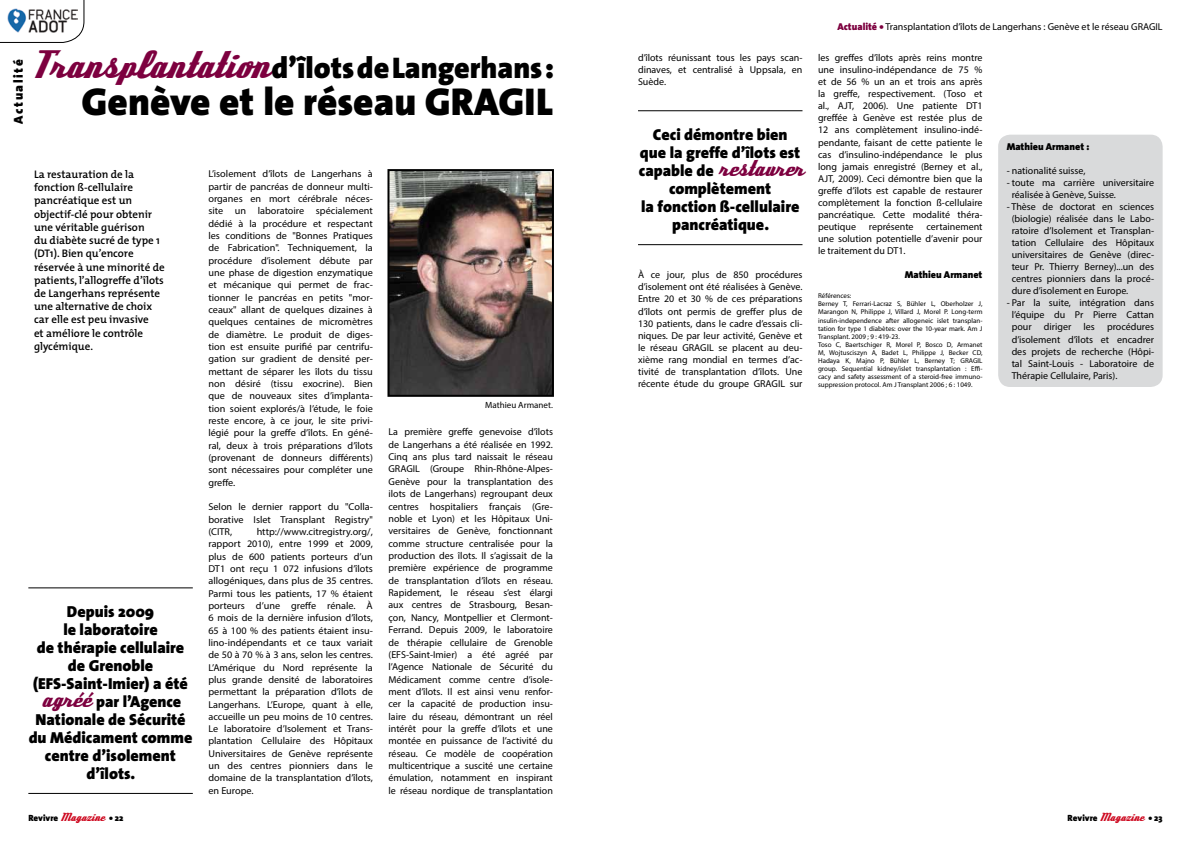
<style>
.page{position:relative;width:1191px;height:842px;background:#fff}
.page>*{position:absolute;margin:0;border:0;box-sizing:border-box;transform-origin:0 0}
.t1{font:900 39px "The Sans";color:#000}
.t2{font:900 30px "The Sans";color:#000}
.t3{font:900 16px/18px "The Sans";color:#000;text-align:center}
.t4{font:900 13px "The Sans";letter-spacing:.12em;color:#000}
.t5{font:600 11px/13.2px "The Mix";color:#000}
.t6{font:10px/12.3px "Myriad Pro";color:#000;text-align:justify}
.t7{font:900 10px "The Sans";color:#000}
.t8{font:900 9px "The Sans";color:#000}
.t9{font:9px "Myriad Pro";color:#000}
.t10{font:7px/8.1px "Myriad Pro";color:#000}
.s1{font-family:"Deftone Stylus";font-weight:400;font-size:37px;color:#7d003f}
.s2{font-family:"Deftone Stylus";font-weight:400;font-size:22px;color:#7d003f}
.s3{font-family:"The Sans";font-weight:900;color:#7d003f}
.s4{font-family:"Deftone Stylus";font-weight:400;font-size:11px;color:#cd071e}
</style>
<div class="page">
<svg style="left:0;top:0;width:85px;height:43px"></svg>
<img style="left:7px;top:9px;width:70px;height:24px">
<hr style="left:638px;top:110px;width:164px;height:1px;background:#000">
<hr style="left:638px;top:244px;width:164px;height:1px;background:#000">
<hr style="left:28px;top:587px;width:165px;height:1px;background:#000">
<hr style="left:28px;top:793px;width:165px;height:1px;background:#000">
<div style="left:998px;top:135px;width:164px;height:252px;background:#d9dadb;border-radius:12px"></div>
<img style="left:390px;top:172px;width:161px;height:222px">
<div style="left:387px;top:169px;width:167px;height:228px;border:2px solid #000"></div>
<h3 class="t4" style="left:7px;top:124px;width:66px;rotate:-90deg">Actualité</h3>
<h2 class="t2" style="left:28px;top:42px;width:527px"><span class="s1">Transplantation</span> d’îlots de Langerhans :</h2>
<h1 class="t1" style="left:82px;top:69px;width:473px">Genève et le réseau GRAGIL</h1>
<p class="t5" style="left:34px;top:167px;width:132px">La restauration de la fonction ß-cellulaire pancréatique est un objectif-clé pour obtenir une véritable guérison<br>du diabète sucré de type 1 (DT1). Bien qu’encore réservée à une minorité de patients, l’allogreffe d’îlots de Langerhans représente une alternative de choix car elle est peu invasive<br>et améliore le contrôle glycémique.</p>
<h3 class="t3" style="left:29px;top:602px;width:165px">Depuis 2009<br>le laboratoire<br>de thérapie cellulaire de Grenoble (EFS-Saint-Imier) a été <span class="s2">agréé</span> par l’Agence<br>Nationale de Sécurité du Médicament comme centre d’isolement d’îlots.</h3>
<p class="t6" style="left:208px;top:168px;width:166px">L’isolement d’îlots de Langerhans à partir de pancréas de donneur multi&shy;organes en mort cérébrale néces&shy;site un laboratoire spécialement dédié à la procédure et respectant les conditions de "Bonnes Pratiques de Fabrication". Techniquement, la procédure d’isolement débute par une phase de digestion enzymatique et mécanique qui permet de frac&shy;tionner le pancréas en petits "mor&shy;ceaux" allant de quelques dizaines à quelques centaines de micromètres de diamètre. Le produit de diges&shy;tion est ensuite purifié par centrifu&shy;gation sur gradient de densité per&shy;mettant de séparer les îlots du tissu non désiré (tissu exocrine). Bien que de nouveaux sites d’implanta&shy;tion soient explorés/à l’étude, le foie reste encore, à ce jour, le site privi&shy;légié pour la greffe d’îlots. En géné&shy;ral, deux à trois préparations d’îlots (provenant de donneurs différents) sont nécessaires pour compléter une greffe.</p>
<p class="t6" style="left:208px;top:501px;width:166px">Selon le dernier rapport du "Colla&shy;borative Islet Transplant Registry" (CITR,</p>
<p class="t6" style="left:208px;top:525px;width:166px;text-indent:48px">http://www.citregistry.org/, rapport 2010), entre 1999 et 2009, plus de 600 patients porteurs d’un DT1 ont reçu 1 072 infusions d’îlots allogéniques, dans plus de 35 centres.<br>Parmi tous les patients, 17 % étaient porteurs d’une greffe rénale. À 6 mois de la dernière infusion d’îlots, 65 à 100 % des patients étaient insu&shy;lino-indépendants et ce taux variait de 50 à 70 % à 3 ans, selon les centres.<br>L’Amérique du Nord représente la plus grande densité de laboratoires permettant la préparation d’îlots de Langerhans. L’Europe, quant à elle, accueille un peu moins de 10 centres.<br>Le laboratoire d’Isolement et Trans&shy;plantation Cellulaire des Hôpitaux Universitaires de Genève représente un des centres pionniers dans le domaine de la transplantation d’îlots, en Europe.</p>
<p class="t9" style="left:485px;top:399px;width:69px">Mathieu Armanet.</p>
<p class="t6" style="left:388px;top:426px;width:166px">La première greffe genevoise d’îlots de Langerhans a été réalisée en 1992.<br>Cinq ans plus tard naissait le réseau GRAGIL (Groupe Rhin-Rhône-Alpes-Genève pour la transplantation des ilots de Langerhans) regroupant deux centres hospitaliers français (Gre&shy;noble et Lyon) et les Hôpitaux Uni&shy;versitaires de Genève, fonctionnant comme structure centralisée pour la production des îlots. Il s’agissait de la première expérience de programme de transplantation d’îlots en réseau.<br>Rapidement, le réseau s’est élargi aux centres de Strasbourg, Besan&shy;çon, Nancy, Montpellier et Clermont-Ferrand. Depuis 2009, le laboratoire de thérapie cellulaire de Grenoble (EFS-Saint-Imier) a été agréé par l’Agence Nationale de Sécurité du Médicament comme centre d’isole&shy;ment d’îlots. Il est ainsi venu renfor&shy;cer la capacité de production insu&shy;laire du réseau, démontrant un réel intérêt pour la greffe d’îlots et une montée en puissance de l’activité du réseau. Ce modèle de coopération multicentrique a suscité une certaine émulation, notamment en inspirant le réseau nordique de transplantation</p>
<p class="t6" style="left:638px;top:52px;width:166px">d’îlots réunissant tous les pays scan&shy;dinaves, et centralisé à Uppsala, en Suède.</p>
<h3 class="t3" style="left:639px;top:125px;width:164px">Ceci démontre bien que la greffe d’îlots est capable de <span class="s2">restaurer </span>complètement<br>la fonction ß-cellulaire pancréatique.</h3>
<p class="t6" style="left:638px;top:269px;width:166px">À ce jour, plus de 850 procédures d’isolement ont été réalisées à Genève.<br>Entre 20 et 30 % de ces préparations d’îlots ont permis de greffer plus de 130 patients, dans le cadre d’essais cli&shy;niques. De par leur activité, Genève et le réseau GRAGIL se placent au deu&shy;xième rang mondial en termes d’ac&shy;tivité de transplantation d’îlots. Une récente étude du groupe GRAGIL sur</p>
<p class="t6" style="left:837px;top:20px;width:327px"><span class="s3">Actualité •</span> Transplantation d’îlots de Langerhans : Genève et le réseau GRAGIL</p>
<p class="t6" style="left:818px;top:52px;width:166px">les greffes d’îlots après reins montre une insulino-indépendance de 75 % et de 56 % un an et trois ans après la greffe, respectivement. (Toso et al., AJT, 2006). Une patiente DT1 greffée à Genève est restée plus de 12 ans complètement insulino-indé&shy;pendante, faisant de cette patiente le cas d’insulino-indépendance le plus long jamais enregistré (Berney et al., AJT, 2009). Ceci démontre bien que la greffe d’îlots est capable de restaurer complètement la fonction ß-cellulaire pancréatique. Cette modalité théra&shy;peutique</p>
<p class="t6" style="left:869px;top:220px;width:46px">représente</p>
<p class="t6" style="left:818px;top:220px;width:166px;text-indent:108px">certainement une solution potentielle d’avenir pour le traitement du DT1.</p>
<p class="t7" style="left:904px;top:266px;width:79px">Mathieu Armanet</p>
<p class="t10" style="left:818px;top:292px;width:166px">Références:<br>Berney T, Ferrari-Lacraz S, Bühler L, Oberholzer J, Marangon N, Philippe J, Villard J, Morel P. Long-term insulin-independence after allogeneic islet transplan&shy;tation for type 1 diabètes: over the 10-year mark. Am J Transplant. 2009 ; 9 : 419-23.<br>Toso C, Baertschiger R, Morel P, Bosco D, Armanet M, Wojtusciszyn A, Badet L, Philippe J, Becker CD, Hadaya K, Majno P, Bühler L, Berney T; GRAGIL group. Sequential kidney/islet transplantation : Effi&shy;cacy and safety assessment of a steroid-free immuno&shy;suppression protocol. Am J Transplant 2006 ; 6 : 1049.</p>
<p class="t7" style="left:1006px;top:138px;width:84px">Mathieu Armanet :</p>
<p class="t6" style="left:1006px;top:165px;width:80px">- nationalité suisse,</p>
<p class="t6" style="left:1011px;top:177px;width:144px;line-height:12px;text-indent:-5px">- toute ma carrière universitaire réalisée à Genève, Suisse.</p>
<p class="t6" style="left:1011px;top:201px;width:144px;line-height:12px;text-indent:-5px">- Thèse de doctorat en sciences (biologie) réalisée dans le Labo&shy;ratoire d’Isolement et Transplan&shy;tation Cellulaire des Hôpitaux universitaires de Genève (direc&shy;teur Pr. Thierry Berney)...un des centres pionniers dans la procé&shy;dure d’isolement en Europe.</p>
<p class="t6" style="left:1011px;top:297px;width:144px;line-height:12px;text-indent:-5px">- Par la suite, intégration dans l’équipe du Pr Pierre Cattan pour diriger les procédures d’isolement d’îlots et encadrer des projets de recherche (Hôpi&shy;tal Saint-Louis - Laboratoire de Thérapie Cellulaire, Paris).</p>
<p class="t8" style="left:28px;top:810px;width:97px">Revivre <span class="s4">Magazine</span> • 22</p>
<p class="t8" style="left:1067px;top:810px;width:96px">Revivre <span class="s4">Magazine</span> • 23</p>
</div>
